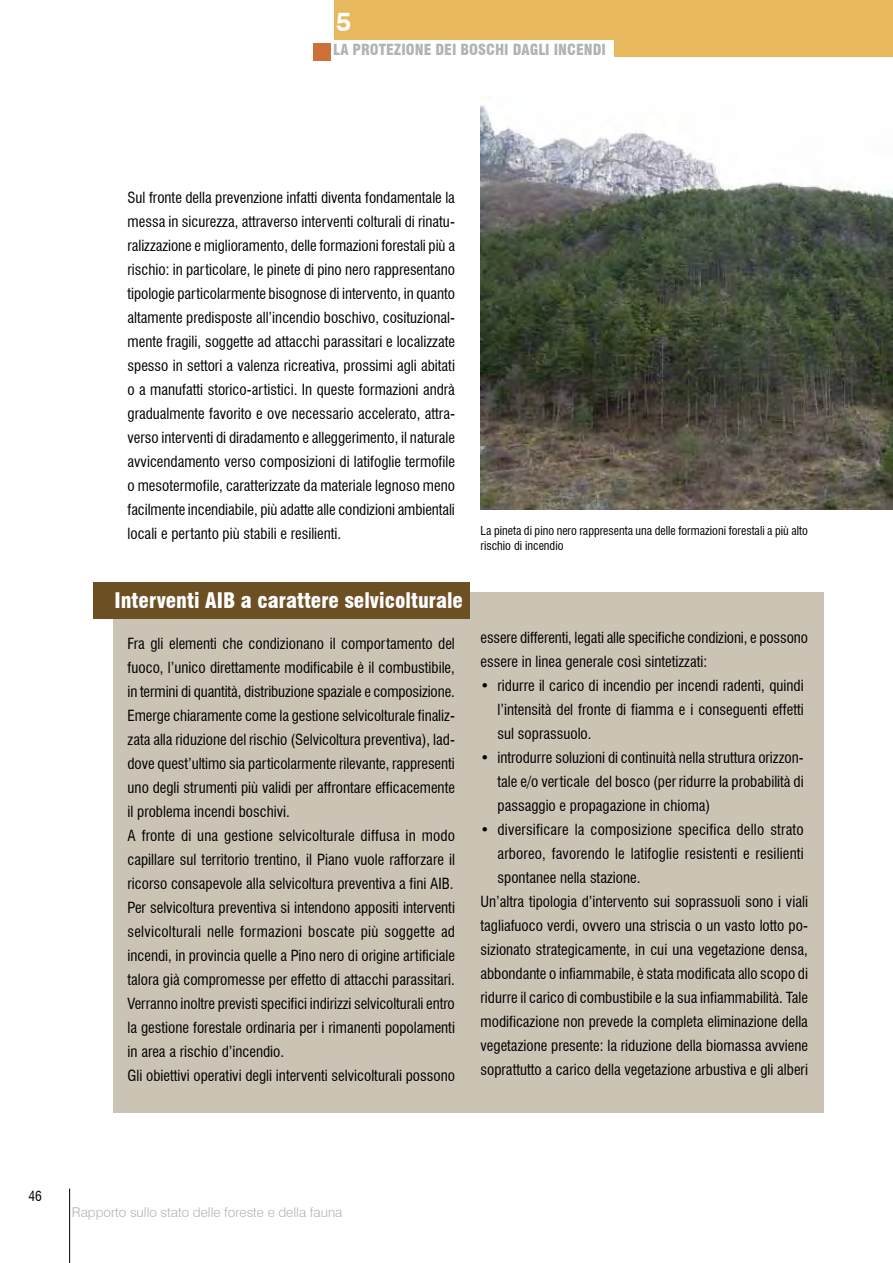
<style>
.page{position:relative;width:893px;height:1263px;background:#fff}
.page>*{position:absolute;margin:0;border:0;box-sizing:border-box;transform-origin:0 0}
.t1{font:700 27px "Swiss 721 BT";color:#fff}
.t2{font:900 condensed 21px "Swiss 721 BT";color:#fff}
.t3{font:condensed 15px/24px "Swiss 721 BT";color:#000;text-align:justify}
.t4{font:900 condensed 15px "Swiss 721 BT";color:#b1b3b4}
.t5{font:300 13.5px "Swiss 721 BT";color:#b1b3b4}
.t6{font:condensed 13.5px "Swiss 721 BT";color:#000}
.t7{font:condensed 12px/14.4px "Swiss 721 BT";color:#000}
</style>
<div class="page">
<hr style="left:69px;top:1188px;width:1px;height:75px;background:#000">
<div style="left:335px;top:0;width:558px;height:56px;background:#e8b85e"></div>
<div style="left:326px;top:40px;width:288px;height:33px;background:#fff"></div>
<div style="left:313px;top:43px;width:17px;height:17px;background:#cd7138"></div>
<div style="left:113px;top:592px;width:711px;height:521px;background:#cbc3b4"></div>
<div style="left:93px;top:582px;width:377px;height:37px;background:#6d4f24"></div>
<img style="left:480px;top:105px;width:413px;height:404px">
<h1 class="t1" style="left:336px;top:5px;width:17px">5</h1>
<p class="t4" style="left:333px;top:40px;width:274px">LA PROTEZIONE DEI BOSCHI DAGLI INCENDI</p>
<p class="t3" style="left:128px;top:185px;width:329px">Sul fronte della prevenzione infatti diventa fondamentale la messa in sicurezza, attraverso interventi colturali di rinatu&shy;ralizzazione e miglioramento, delle formazioni forestali più a rischio: in particolare, le pinete di pino nero rappresentano tipologie particolarmente bisognose di intervento, in quanto altamente predisposte all’incendio boschivo, cosituzional&shy;mente fragili, soggette ad attacchi parassitari e localizzate spesso in settori a valenza ricreativa, prossimi agli abitati o a manufatti storico-artistici. In queste formazioni andrà gradualmente favorito e ove necessario accelerato, attra&shy;verso interventi di diradamento e alleggerimento, il naturale avvicendamento verso composizioni di latifoglie termofile o mesotermofile, caratterizzate da materiale legnoso meno facilmente incendiabile, più adatte alle condizioni ambientali locali e pertanto più stabili e resilienti.</p>
<p class="t7" style="left:480px;top:524px;width:329px">La pineta di pino nero rappresenta una delle formazioni forestali a più alto rischio di incendio</p>
<h2 class="t2" style="left:114px;top:588px;width:350px">Interventi AIB a carattere selvicolturale</h2>
<p class="t3" style="left:128px;top:632px;width:329px;text-align:left">Fra gli elementi che condizionano il comportamento del fuoco, l’unico direttamente modificabile è il combustibile, in termini di quantità, distribuzione spaziale e composizione.<br>Emerge chiaramente come la gestione selvicolturale finaliz&shy;zata alla riduzione del rischio (Selvicoltura preventiva), lad&shy;dove quest’ultimo sia particolarmente rilevante, rappresenti uno degli strumenti più validi per affrontare efficacemente il problema incendi boschivi.<br>A fronte di una gestione selvicolturale diffusa in modo capillare sul territorio trentino, il Piano vuole rafforzare il ricorso consapevole alla selvicoltura preventiva a fini AIB.<br>Per selvicoltura preventiva si intendono appositi interventi selvicolturali nelle formazioni boscate più soggette ad incendi, in provincia quelle a Pino nero di origine artificiale talora già compromesse per effetto di attacchi parassitari.<br>Verranno inoltre previsti specifici indirizzi selvicolturali entro la gestione forestale ordinaria per i rimanenti popolamenti in area a rischio d’incendio.<br>Gli obiettivi operativi degli interventi selvicolturali possono</p>
<p class="t3" style="left:480px;top:625px;width:329px">essere differenti, legati alle specifiche condizioni, e possono essere in linea generale così sintetizzati:</p>
<p class="t3" style="left:498px;top:673px;width:308px;text-indent:-17px">• ridurre il carico di incendio per incendi radenti, quindi l’intensità del fronte di fiamma e i conseguenti effetti sul soprassuolo.</p>
<p class="t3" style="left:498px;top:745px;width:308px;text-indent:-17px">• introdurre soluzioni di continuità nella struttura orizzon&shy;tale e/o verticale del bosco (per ridurre la probabilità di passaggio e propagazione in chioma)</p>
<p class="t3" style="left:481px;top:817px;width:325px">• diversificare la composizione specifica dello strato</p>
<p class="t3" style="left:498px;top:841px;width:308px">arboreo, favorendo le latifoglie resistenti e resilienti</p>
<p class="t3" style="left:498px;top:865px;width:144px">spontanee nella stazione.</p>
<p class="t3" style="left:481px;top:889px;width:329px">Un’altra tipologia d’intervento sui soprassuoli sono i viali</p>
<p class="t3" style="left:481px;top:913px;width:329px">tagliafuoco verdi, ovvero una striscia o un vasto lotto po-</p>
<p class="t3" style="left:481px;top:937px;width:329px">sizionato strategicamente, in cui una vegetazione densa,</p>
<p class="t3" style="left:481px;top:961px;width:329px">abbondante o infiammabile, è stata modificata allo scopo di</p>
<p class="t3" style="left:481px;top:985px;width:329px">ridurre il carico di combustibile e la sua infiammabilità. Tale</p>
<p class="t3" style="left:481px;top:1009px;width:329px">modificazione non prevede la completa eliminazione della</p>
<p class="t3" style="left:481px;top:1033px;width:329px">vegetazione presente: la riduzione della biomassa avviene</p>
<p class="t3" style="left:481px;top:1057px;width:329px">soprattutto a carico della vegetazione arbustiva e gli alberi</p>
<p class="t6" style="left:28px;top:1188px;width:15px">46</p>
<p class="t5" style="left:72px;top:1204px;width:272px">Rapporto sullo stato delle foreste e della fauna</p>
</div>
